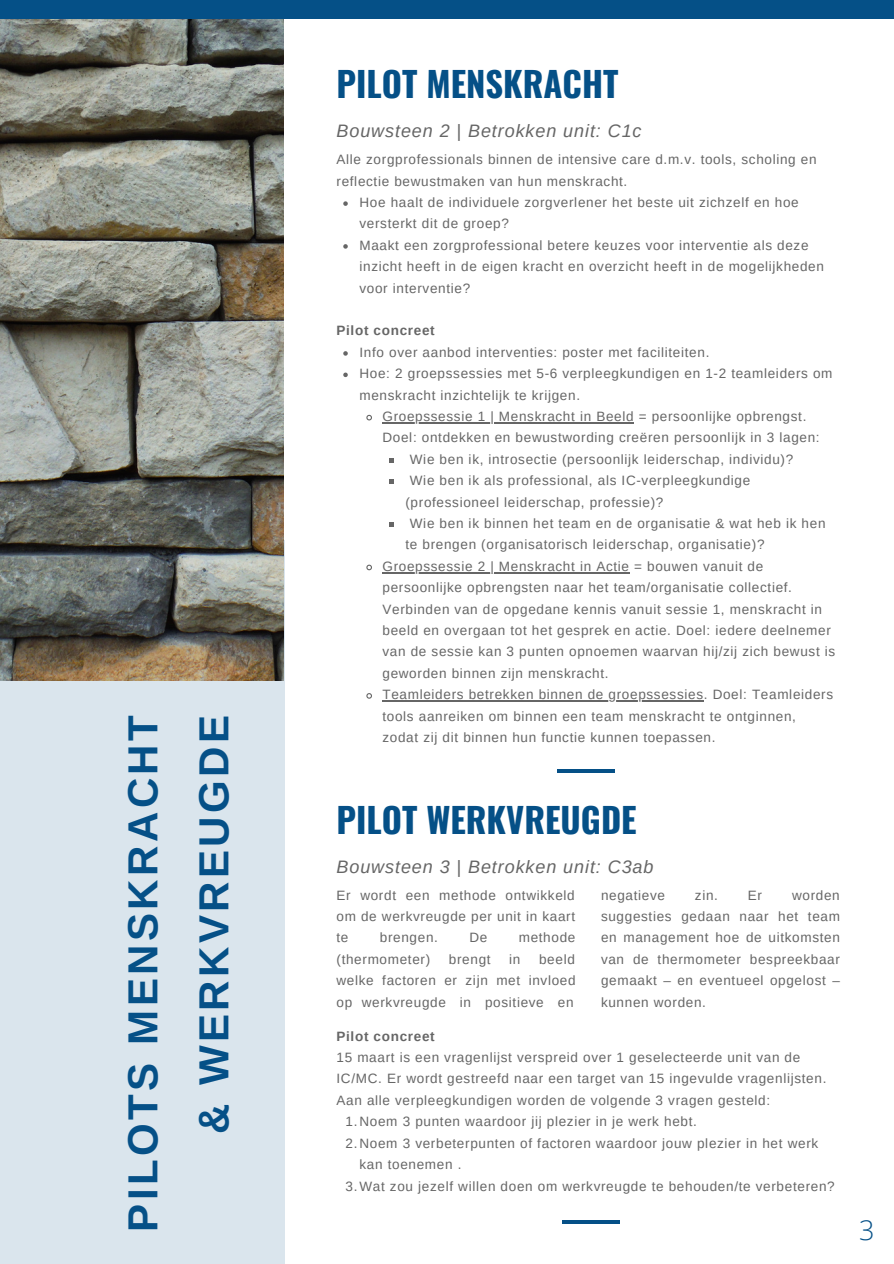
<style>
.page{position:relative;width:894px;height:1264px;background:#fff}
.page>*{position:absolute;margin:0;border:0;box-sizing:border-box;transform-origin:0 0}
.t1{font:700 42px/70.9px "Arimo";letter-spacing:.08em;color:#055087;text-align:right}
.t2{font:700 34.5px "Oswald";color:#055087}
.t3{font:300 27px "Open Sans";color:#055087}
.t4{font:italic 18px "Arimo";letter-spacing:.05em;color:#666}
.t5{font:13.5px/21.5px "Arimo";letter-spacing:.05em;color:#666}
.t6{font:700 13.5px "Arimo";letter-spacing:.05em;color:#666}
</style>
<div class="page">
<div style="left:0;top:540px;width:284px;height:723px;background:#dae5ed"></div>
<div style="left:0;top:0;width:893px;height:19px;background:#055087"></div>
<svg style="left:343px;top:201px;width:4px;height:5px"></svg>
<svg style="left:343px;top:244px;width:4px;height:5px"></svg>
<svg style="left:343px;top:351px;width:4px;height:5px"></svg>
<svg style="left:343px;top:372px;width:4px;height:5px"></svg>
<svg style="left:366px;top:414px;width:6px;height:7px"></svg>
<hr style="left:382px;top:422px;width:252px;height:1px;background:#666">
<svg style="left:389px;top:458px;width:5px;height:4px"></svg>
<svg style="left:389px;top:479px;width:5px;height:5px"></svg>
<svg style="left:389px;top:522px;width:5px;height:5px"></svg>
<svg style="left:366px;top:564px;width:6px;height:7px"></svg>
<hr style="left:382px;top:572px;width:247px;height:1px;background:#666">
<svg style="left:366px;top:693px;width:6px;height:6px"></svg>
<hr style="left:382px;top:700px;width:321px;height:1px;background:#666">
<hr style="left:562px;top:1220px;width:57px;height:3px;background:#055087">
<img style="left:1px;top:19px;width:283px;height:661px">
<hr style="left:557px;top:769px;width:58px;height:3px;background:#055087">
<p class="t1" style="left:107px;top:1231px;width:518px;rotate:-90deg">PILOTS MENSKRACHT &amp; WERKVREUGDE</p>
<p class="t2" style="left:336px;top:57px;width:283px">PILOT MENSKRACHT</p>
<p class="t4" style="left:336px;top:120px;width:306px">Bouwsteen 2 | Betrokken unit: C1c</p>
<p class="t5" style="left:336px;top:149px;width:481px">Alle zorgprofessionals binnen de intensive care d.m.v. tools, scholing en reflectie bewustmaken van hun menskracht.</p>
<p class="t5" style="left:359px;top:191px;width:440px">Hoe haalt de individuele zorgverlener het beste uit zichzelf en hoe versterkt dit de groep?</p>
<p class="t5" style="left:359px;top:234px;width:466px">Maakt een zorgprofessional betere keuzes voor interventie als deze inzicht heeft in de eigen kracht en overzicht heeft in de mogelijkheden voor interventie?</p>
<p class="t6" style="left:336px;top:323px;width:100px">Pilot concreet</p>
<p class="t5" style="left:359px;top:341px;width:351px">Info over aanbod interventies: poster met faciliteiten.</p>
<p class="t5" style="left:359px;top:363px;width:474px">Hoe: 2 groepssessies met 5-6 verpleegkundigen en 1-2 teamleiders om menskracht inzichtelijk te krijgen.</p>
<p class="t5" style="left:382px;top:405px;width:438px">Groepssessie 1 | Menskracht in Beeld = persoonlijke opbrengst.<br>Doel: ontdekken en bewustwording creëren persoonlijk in 3 lagen:</p>
<p class="t5" style="left:410px;top:448px;width:385px">Wie ben ik, introsectie (persoonlijk leiderschap, individu)?</p>
<p class="t5" style="left:405px;top:470px;width:346px;text-indent:4px">Wie ben ik als professional, als IC-verpleegkundige (professioneel leiderschap, professie)?</p>
<p class="t5" style="left:405px;top:512px;width:421px;text-indent:4px">Wie ben ik binnen het team en de organisatie &amp; wat heb ik hen te brengen (organisatorisch leiderschap, organisatie)?</p>
<p class="t5" style="left:382px;top:555px;width:454px">Groepssessie 2 | Menskracht in Actie = bouwen vanuit de persoonlijke opbrengsten naar het team/organisatie collectief.<br>Verbinden van de opgedane kennis vanuit sessie 1, menskracht in beeld en overgaan tot het gesprek en actie. Doel: iedere deelnemer van de sessie kan 3 punten opnoemen waarvan hij/zij zich bewust is geworden binnen zijn menskracht.</p>
<p class="t5" style="left:382px;top:684px;width:452px">Teamleiders betrekken binnen de groepssessies. Doel: Teamleiders tools aanreiken om binnen een team menskracht te ontginnen, zodat zij dit binnen hun functie kunnen toepassen.</p>
<p class="t2" style="left:336px;top:793px;width:301px">PILOT WERKVREUGDE</p>
<p class="t4" style="left:336px;top:856px;width:318px">Bouwsteen 3 | Betrokken unit: C3ab</p>
<p class="t5" style="left:336px;top:884px;width:240px;text-align:justify">Er wordt een methode ontwikkeld om de werkvreugde per unit in kaart te</p>
<p class="t5" style="left:600px;top:884px;width:240px;text-align:justify;text-indent:191px">worden suggesties gedaan naar het team en management hoe de uitkomsten van de thermometer bespreekbaar gemaakt – en eventueel opgelost – kunnen worden.</p>
<p class="t5" style="left:600px;top:884px;width:65px">negatieve</p>
<p class="t5" style="left:694px;top:884px;width:25px">zin.</p>
<p class="t5" style="left:747px;top:884px;width:16px">Er</p>
<p class="t5" style="left:380px;top:927px;width:60px">brengen.</p>
<p class="t5" style="left:469px;top:927px;width:19px">De</p>
<p class="t5" style="left:518px;top:927px;width:58px">methode</p>
<p class="t5" style="left:336px;top:948px;width:95px">(thermometer)</p>
<p class="t5" style="left:449px;top:948px;width:43px">brengt</p>
<p class="t5" style="left:509px;top:948px;width:13px">in</p>
<p class="t5" style="left:336px;top:948px;width:240px;text-align:justify;text-indent:202px">beeld welke factoren er zijn met invloed op werkvreugde in positieve en</p>
<p class="t6" style="left:336px;top:1028px;width:100px">Pilot concreet</p>
<p class="t5" style="left:336px;top:1046px;width:491px">15 maart is een vragenlijst verspreid over 1 geselecteerde unit van de<br>IC/MC. Er wordt gestreefd naar een target van 15 ingevulde vragenlijsten.</p>
<p class="t5" style="left:336px;top:1089px;width:435px">Aan alle verpleegkundigen worden de volgende 3 vragen gesteld:</p>
<p class="t5" style="left:345px;top:1110px;width:353px">1.Noem 3 punten waardoor jij plezier in je werk hebt.</p>
<p class="t5" style="left:359px;top:1132px;width:460px;text-indent:-14px">2.Noem 3 verbeterpunten of factoren waardoor jouw plezier in het werk kan toenemen .</p>
<p class="t5" style="left:345px;top:1175px;width:490px">3.Wat zou jezelf willen doen om werkvreugde te behouden/te verbeteren?</p>
<p class="t3" style="left:858px;top:1210px;width:17px">3</p>
</div>
